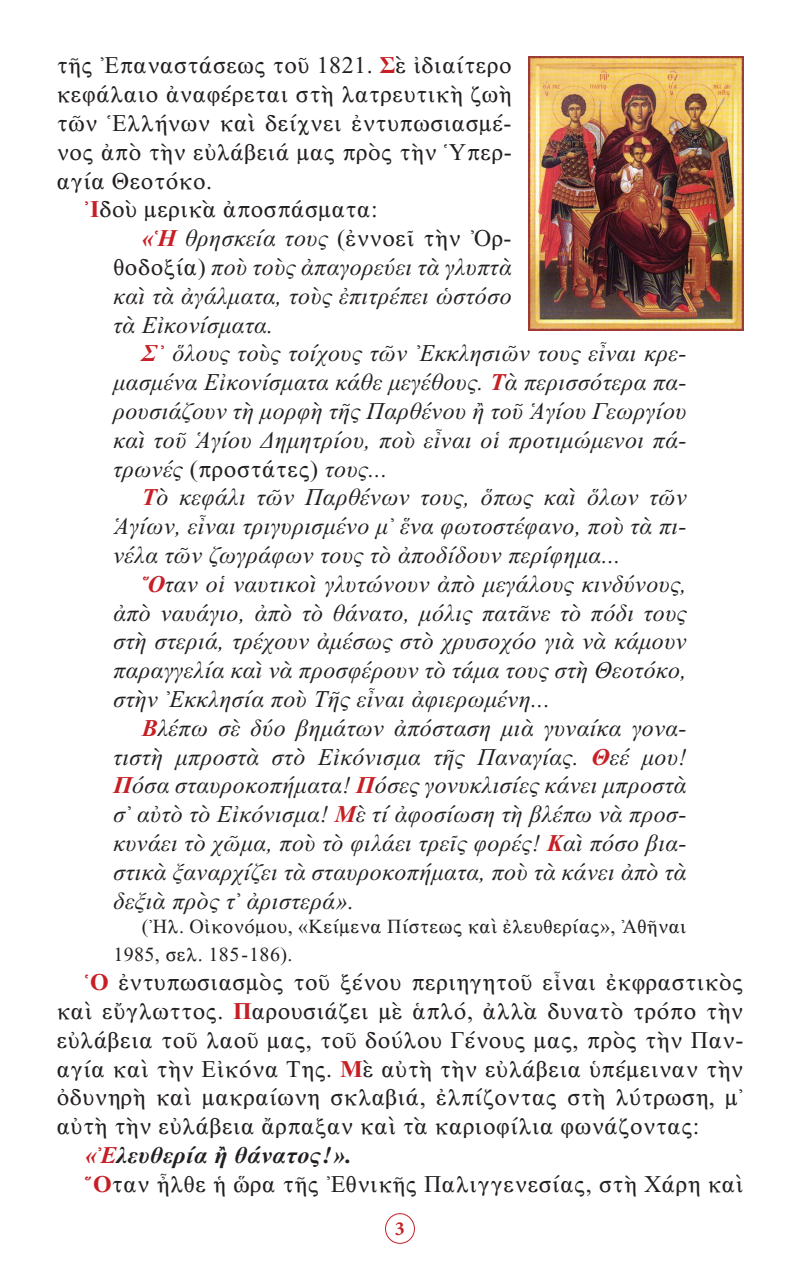
<style>
.page{position:relative;width:800px;height:1270px;background:#fff}
.page>*{position:absolute;margin:0;border:0;box-sizing:border-box;transform-origin:0 0}
.t1{font:24px/28.8px "CTOS New Times Italic Test 1";letter-spacing:.02em;color:#231f20;text-align:justify}
.t2{font:24px/28.8px "CTOS New Times Roman Test 1";letter-spacing:.02em;color:#231f20;text-align:justify}
.t3{font:24px "CTOS New Times Bold Italic Test 1";letter-spacing:.02em;color:#231f20}
.t4{font:20px/28.8px "CTOS New Times Roman Test 1";letter-spacing:.02em;color:#231f20}
.t5{font:700 20px "Minion Pro";color:#c62026}
.s1{font-family:"CTOS New Times Bold Test 1";color:#c62026}
.s2{font-family:"CTOS New Times Bold Italic Test 1";color:#c62026}
.s3{font-family:"CTOS New Times Roman Test 1"}
.s4{color:#c62026}
</style>
<div class="page">
<div style="left:385px;top:1213px;width:30px;height:31px;border:1px solid #c62026;border-radius:50%"></div>
<img style="left:529px;top:57px;width:214px;height:274px">
<p class="t2" style="left:57px;top:51px;width:456px">τῆς Ἐπαναστάσεως τοῦ 1821. <span class="s1">Σ</span>ὲ ἰδιαίτερο κεφάλαιο ἀναφέρεται στὴ λατρευτικὴ ζωὴ τῶν Ἑλλήνων καὶ δείχνει ἐντυπωσιασμέ&shy;νος ἀπὸ τὴν εὐλάβειά μας πρὸς τὴν Ὑπερ&shy;αγία Θεοτόκο.</p>
<p class="t2" style="left:85px;top:195px;width:294px"><span class="s1">Ἰ</span>δοὺ μερικὰ ἀποσπάσματα:</p>
<p class="t1" style="left:113px;top:224px;width:400px;text-indent:28px"><span class="s2">«Ἡ</span> θρησκεία τους <span class="s3">(ἐννοεῖ τὴν Ὀρ&shy;θοδοξία)</span> ποὺ τοὺς ἀπαγορεύει τὰ γλυπτὰ καὶ τὰ ἀγάλματα, τοὺς ἐπιτρέπει ὡστόσο τὰ Εἰκονίσματα.</p>
<p class="t1" style="left:113px;top:339px;width:575px;text-indent:28px"><span class="s2">Σ᾿</span> ὅλους τοὺς τοίχους τῶν Ἐκκλησιῶν τους εἶναι κρε&shy;μασμένα Εἰκονίσματα κάθε μεγέθους. <span class="s2">Τ</span>ὰ περισσότερα πα&shy;ρουσιάζουν τὴ μορφὴ τῆς Παρθένου ἢ τοῦ Ἁγίου Γεωργίου καὶ τοῦ Ἁγίου Δημητρίου, ποὺ εἶναι οἱ προτιμώμενοι πά&shy;τρωνές <span class="s3">(προστάτες)</span> τους...</p>
<p class="t1" style="left:113px;top:483px;width:575px;text-indent:28px"><span class="s2">Τ</span>ὸ κεφάλι τῶν Παρθένων τους, ὅπως καὶ ὅλων τῶν Ἁγίων, εἶναι τριγυρισμένο μ᾿ ἕνα φωτοστέφανο, ποὺ τὰ πι&shy;νέλα τῶν ζωγράφων τους τὸ ἀποδίδουν περίφημα...</p>
<p class="t1" style="left:113px;top:570px;width:575px;text-indent:28px"><span class="s2">Ὅ</span>ταν οἱ ναυτικοὶ γλυτώνουν ἀπὸ μεγάλους κινδύνους, ἀπὸ ναυάγιο, ἀπὸ τὸ θάνατο, μόλις πατᾶνε τὸ πόδι τους στὴ στεριά, τρέχουν ἀμέσως στὸ χρυσοχόο γιὰ νὰ κάμουν παραγγελία καὶ νὰ προσφέρουν τὸ τάμα τους στὴ Θεοτόκο, στὴν Ἐκκλησία ποὺ Tῆς εἶναι ἀφιερωμένη...</p>
<p class="t1" style="left:113px;top:714px;width:575px;text-indent:28px"><span class="s2">Β</span>λέπω σὲ δύο βημάτων ἀπόσταση μιὰ γυναίκα γονα&shy;τιστὴ μπροστὰ στὸ Εἰκόνισμα τῆς Παναγίας. <span class="s2">Θ</span>εέ μου!<br><span class="s2">Π</span>όσα σταυροκοπήματα! <span class="s2">Π</span>όσες γονυκλισίες κάνει μπροστὰ σ᾿ αὐτὸ τὸ Εἰκόνισμα! <span class="s2">Μ</span>ὲ τί ἀφοσίωση τὴ βλέπω νὰ προσ&shy;κυνάει τὸ χῶμα, ποὺ τὸ φιλάει τρεῖς φορές! <span class="s2">Κ</span>αὶ πόσο βια&shy;στικὰ ξαναρχίζει τὰ σταυροκοπήματα, ποὺ τὰ κάνει ἀπὸ τὰ δεξιὰ πρὸς τ᾿ ἀριστερά».</p>
<p class="t4" style="left:113px;top:912px;width:575px;text-indent:28px">(Ἠλ. Οἰκονόμου, «Κείμενα Πίστεως καὶ ἐλευθερίας», Ἀθῆναι<br>1985, σελ. 185-186).</p>
<p class="t2" style="left:57px;top:968px;width:688px;text-indent:28px"><span class="s1">Ὁ</span> ἐντυπωσιασμὸς τοῦ ξένου περιηγητοῦ εἶναι ἐκφραστικὸς καὶ εὔγλωττος. <span class="s1">Π</span>αρουσιάζει μὲ ἁπλό, ἀλλὰ δυνατὸ τρόπο τὴν εὐλάβεια τοῦ λαοῦ μας, τοῦ δούλου Γένους μας, πρὸς τὴν Παν&shy;αγία καὶ τὴν Εἰκόνα Της. <span class="s1">Μ</span>ὲ αὐτὴ τὴν εὐλάβεια ὑπέμειναν τὴν ὀδυνηρὴ καὶ μακραίωνη σκλαβιά, ἐλπίζοντας στὴ λύτρωση, μ᾿ αὐτὴ τὴν εὐλάβεια ἄρπαξαν καὶ τὰ καριοφίλια φωνάζοντας:</p>
<p class="t3" style="left:85px;top:1142px;width:268px"><span class="s4">«Ἐ</span>λευθερία ἢ θάνατος!».</p>
<p class="t2" style="left:85px;top:1169px;width:660px"><span class="s1">Ὅ</span>ταν ἦλθε ἡ ὥρα τῆς Ἐθνικῆς Παλιγγενεσίας, στὴ Χάρη καὶ</p>
<p class="t5" style="left:395px;top:1215px;width:11px">3</p>
</div>
